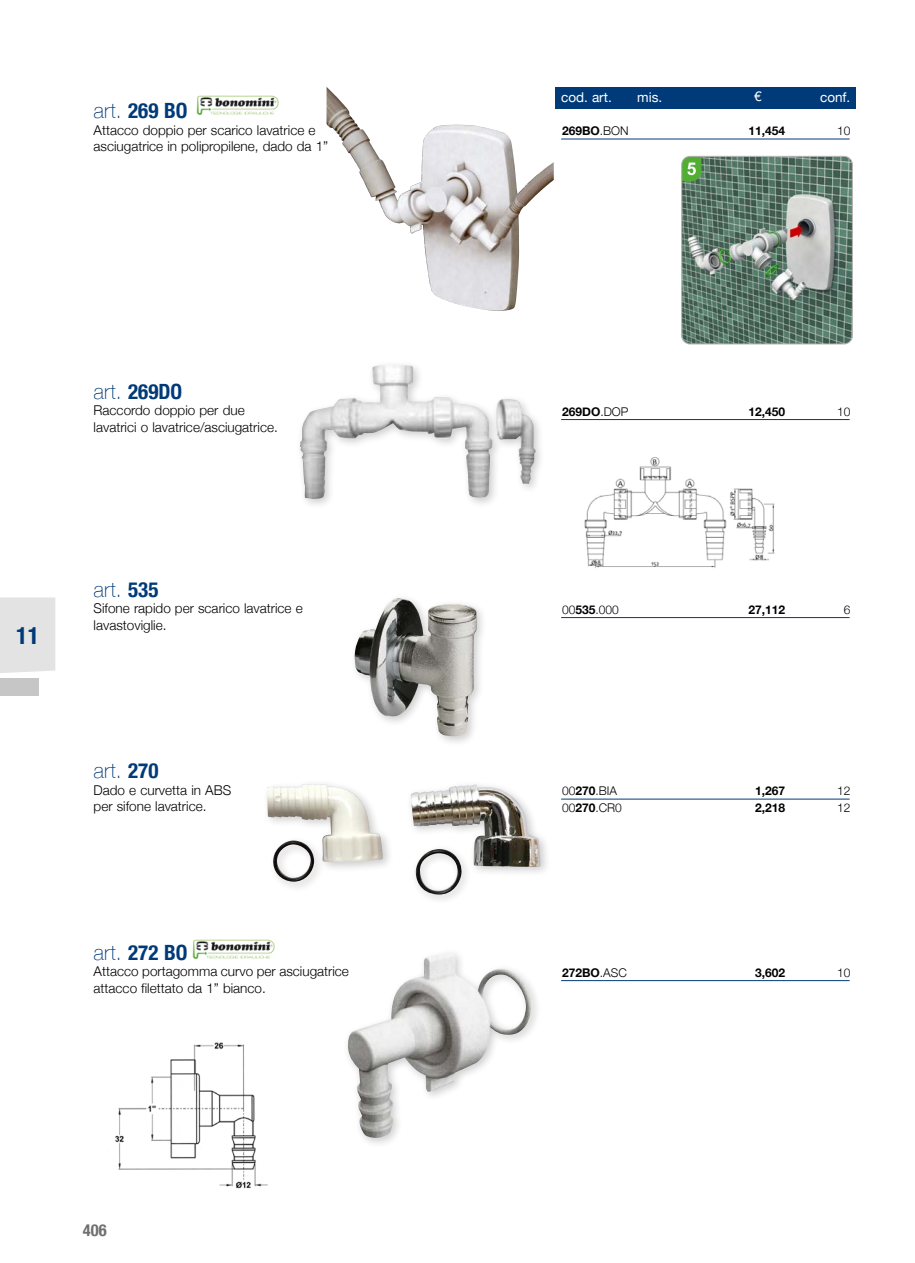
<style>
.page{position:relative;width:915px;height:1263px;background:#fff}
.page>*{position:absolute;margin:0;border:0;box-sizing:border-box;transform-origin:0 0}
.t1{font:700 condensed 24px "Helvetica Neue";color:#003a78}
.codici_articolo{font:700 condensed 21px "Helvetica Neue";color:#003a78}
.codici_articolo-2{font:100 21px "Helvetica Neue";letter-spacing:.015em;color:#003a78}
.t2{font:700 condensed 16.5px "Helvetica Neue";color:#706f6f}
.codici_articolo-3{font:300 13.5px "Helvetica Neue";color:#000}
.t3{font:13.5px "Helvetica Neue";color:#fff}
.tabelle2017{font:700 12px "Helvetica Neue";color:#000}
.tabelle2017-2{font:300 12px "Helvetica Neue";color:#000}
.s1{font-weight:100;font-stretch:normal}
.s2{font-weight:700;font-stretch:condensed}
.s3{font-weight:300}
.s4{font-weight:700}
</style>
<div class="page">
<div style="left:555px;top:87px;width:300px;height:21px;background:#003a78"></div>
<img style="left:326px;top:87px;width:227px;height:224px">
<img style="left:682px;top:156px;width:170px;height:188px">
<svg style="left:682px;top:156px;width:19px;height:25px"></svg>
<div style="left:681px;top:156px;width:171px;height:188px;border:1px solid #b3b2b2;border-radius:8px"></div>
<img style="left:193px;top:939px;width:81px;height:21px">
<hr style="left:561px;top:139px;width:288px;height:1px;background:#003a78">
<hr style="left:561px;top:419px;width:288px;height:1px;background:#003a78">
<hr style="left:561px;top:617px;width:288px;height:1px;background:#003a78">
<hr style="left:561px;top:799px;width:288px;height:1px;background:#003a78">
<hr style="left:561px;top:980px;width:288px;height:1px;background:#003a78">
<div style="left:349px;top:594px;width:138px;height:153px;background:#000;opacity:.2"></div>
<img style="left:354px;top:598px;width:123px;height:138px">
<div style="left:262px;top:779px;width:131px;height:113px;background:#000;opacity:.2"></div>
<img style="left:267px;top:784px;width:116px;height:98px">
<div style="left:406px;top:780px;width:145px;height:126px;background:#000;opacity:.2"></div>
<img style="left:410px;top:784px;width:130px;height:111px">
<img style="left:347px;top:953px;width:184px;height:185px">
<img style="left:115px;top:1042px;width:153px;height:147px">
<img style="left:197px;top:95px;width:81px;height:21px">
<div style="left:295px;top:359px;width:251px;height:151px;background:#000;opacity:.2"></div>
<img style="left:299px;top:365px;width:235px;height:135px">
<img style="left:584px;top:457px;width:191px;height:111px">
<div style="left:0;top:597px;width:55px;height:76px;background:#e4e3e4"></div>
<div style="left:0;top:678px;width:38px;height:17px;background:#c6c6c6"></div>
<p class="codici_articolo" style="left:94px;top:93px;width:95px"><span class="s1">art.</span> 269 BO</p>
<p class="codici_articolo-3" style="left:94px;top:119px;width:223px">Attacco doppio per scarico lavatrice e</p>
<p class="codici_articolo-3" style="left:94px;top:135px;width:236px">asciugatrice in polipropilene, dado da 1”</p>
<p class="codici_articolo" style="left:94px;top:374px;width:90px"><span class="s1">art.</span> 269DO</p>
<p class="codici_articolo-3" style="left:94px;top:399px;width:152px">Raccordo doppio per due</p>
<p class="codici_articolo-3" style="left:94px;top:416px;width:186px">lavatrici o lavatrice/asciugatrice.</p>
<h1 class="t1" style="left:16px;top:615px;width:25px">11</h1>
<p class="codici_articolo-2" style="left:94px;top:573px;width:66px">art. <span class="s2">535</span></p>
<p class="codici_articolo-3" style="left:94px;top:597px;width:210px">Sifone rapido per scarico lavatrice e</p>
<p class="codici_articolo-3" style="left:94px;top:614px;width:74px">lavastoviglie.</p>
<p class="codici_articolo-2" style="left:94px;top:755px;width:66px">art. <span class="s2">270</span></p>
<p class="codici_articolo-3" style="left:94px;top:779px;width:139px">Dado e curvetta in ABS</p>
<p class="codici_articolo-3" style="left:94px;top:795px;width:114px">per sifone lavatrice.</p>
<p class="codici_articolo" style="left:94px;top:935px;width:95px"><span class="s1">art.</span> 272 BO</p>
<p class="codici_articolo-3" style="left:94px;top:960px;width:257px">Attacco portagomma curvo per asciugatrice</p>
<p class="codici_articolo-3" style="left:94px;top:977px;width:174px">attacco filettato da 1” bianco.</p>
<p class="t2" style="left:83px;top:1217px;width:25px">406</p>
<p class="t3" style="left:561px;top:87px;width:52px">cod. art.</p>
<p class="t3" style="left:637px;top:87px;width:27px">mis.</p>
<p class="t3" style="left:754px;top:86px;width:9px">€</p>
<p class="t3" style="left:819px;top:87px;width:32px">conf.</p>
<p class="tabelle2017" style="left:562px;top:122px;width:68px">269BO<span class="s3">.BON</span></p>
<p class="tabelle2017" style="left:748px;top:122px;width:38px">11,454</p>
<p class="tabelle2017-2" style="left:836px;top:121px;width:15px">10</p>
<p class="tabelle2017" style="left:562px;top:402px;width:68px">269DO<span class="s3">.DOP</span></p>
<p class="tabelle2017" style="left:748px;top:402px;width:38px">12,450</p>
<p class="tabelle2017-2" style="left:836px;top:402px;width:15px">10</p>
<p class="tabelle2017-2" style="left:562px;top:600px;width:58px">00<span class="s4">535</span>.000</p>
<p class="tabelle2017" style="left:748px;top:600px;width:38px">27,112</p>
<p class="tabelle2017-2" style="left:843px;top:600px;width:8px">6</p>
<p class="tabelle2017-2" style="left:562px;top:781px;width:56px">00<span class="s4">270</span>.BIA</p>
<p class="tabelle2017" style="left:754px;top:782px;width:32px">1,267</p>
<p class="tabelle2017-2" style="left:836px;top:781px;width:15px">12</p>
<p class="tabelle2017-2" style="left:562px;top:798px;width:61px">00<span class="s4">270</span>.CR0</p>
<p class="tabelle2017" style="left:754px;top:798px;width:32px">2,218</p>
<p class="tabelle2017-2" style="left:836px;top:798px;width:15px">12</p>
<p class="tabelle2017" style="left:562px;top:963px;width:66px">272BO<span class="s3">.ASC</span></p>
<p class="tabelle2017" style="left:754px;top:963px;width:32px">3,602</p>
<p class="tabelle2017-2" style="left:836px;top:963px;width:15px">10</p>
</div>
